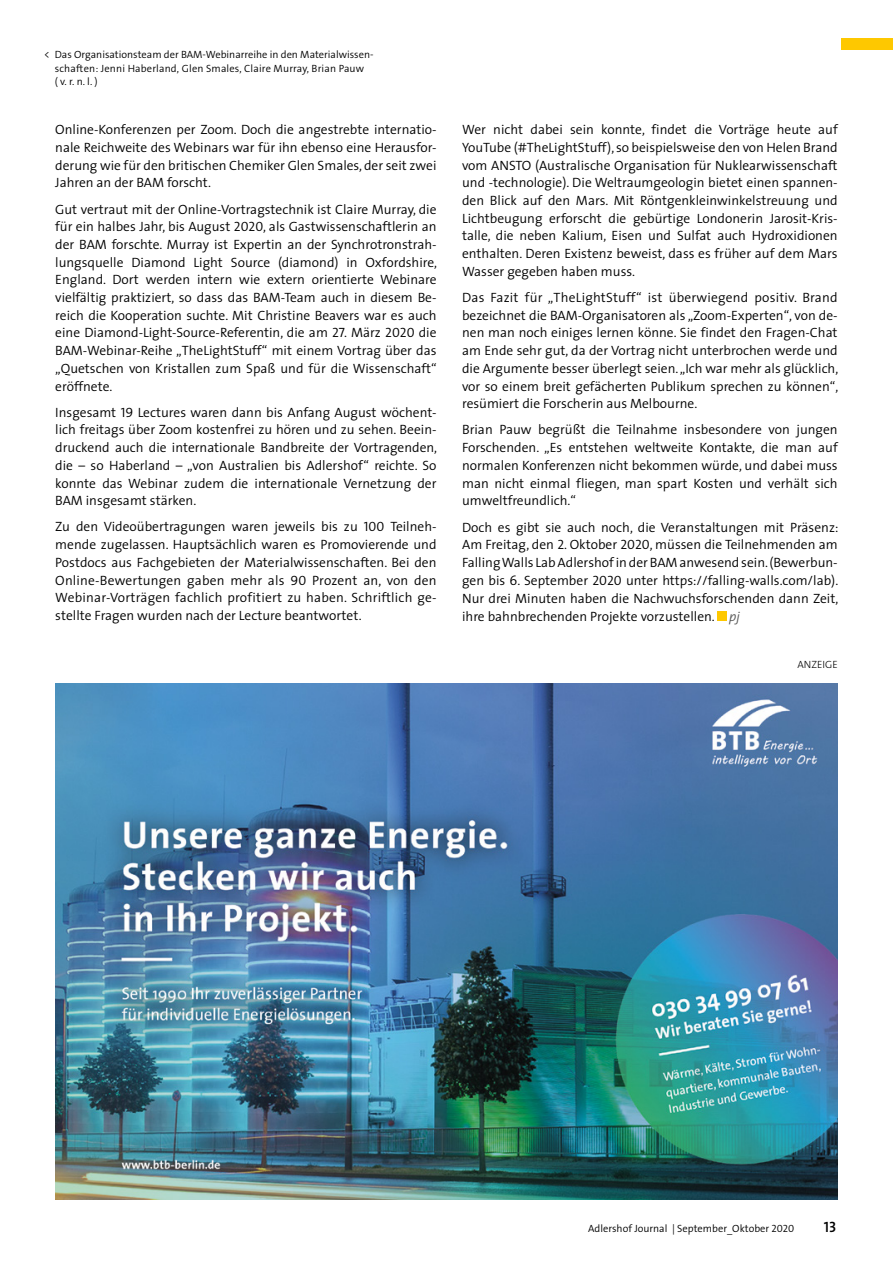
<style>
.page{position:relative;width:893px;height:1263px;background:#fff}
.page>*{position:absolute;margin:0;border:0;box-sizing:border-box;transform-origin:0 0}
.t1{font:15px "The Mix Semi Bold Caps";color:#000}
.t2{font:300 13.5px/17.7px "The Sans";color:#000;text-align:justify}
.t3{font:300 10.5px/13.5px "The Sans B4";color:#000}
.t4{font:300 10.5px "The Sans";color:#000}
.t5{font:300 10.5px "The Sans B3";color:#000}
.s1{font-family:"The Sans Semi Light Caps";font-weight:400}
.s2{font-style:italic;color:#575756}
</style>
<div class="page">
<div style="left:842px;top:39px;width:51px;height:11px;background:#fec800"></div>
<img style="left:55px;top:683px;width:783px;height:517px">
<div style="left:717px;top:612px;width:9px;height:9px;background:#fec800"></div>
<p class="t3" style="left:55px;top:48px;width:320px;text-indent:-10px">&lt; Das Organisationsteam der BAM-Webinarreihe in den Materialwissen&shy;schaften: Jenni Haberland, Glen Smales, Claire Murray, Brian Pauw<br>( v. r. n. l. )</p>
<p class="t2" style="left:55px;top:120px;width:383px">Online-Konferenzen per Zoom. Doch die angestrebte internatio&shy;nale Reichweite des Webinars war für ihn ebenso eine Herausfor&shy;derung wie für den britischen Chemiker Glen Smales, der seit zwei Jahren an der BAM forscht.</p>
<p class="t2" style="left:55px;top:200px;width:383px">Gut vertraut mit der Online-Vortragstechnik ist Claire Murray, die für ein halbes Jahr, bis August <span class="s1">2020</span>, als Gastwissenschaftlerin an der BAM forschte. Murray ist Expertin an der Synchrotronstrah&shy;lungsquelle Diamond Light Source (diamond) in Oxfordshire, England. Dort werden intern wie extern orientierte Webinare vielfältig praktiziert, so dass das BAM-Team auch in diesem Be&shy;reich die Kooperation suchte. Mit Christine Beavers war es auch eine Diamond-Light-Source-Referentin, die am <span class="s1">27.</span> März <span class="s1">2020</span> die BAM-Webinar-Reihe „TheLightStuff“ mit einem Vortrag über das „Quetschen von Kristallen zum Spaß und für die Wissenschaft“ eröffnete.</p>
<p class="t2" style="left:55px;top:403px;width:383px">Insgesamt <span class="s1">19</span> Lectures waren dann bis Anfang August wöchent&shy;lich freitags über Zoom kostenfrei zu hören und zu sehen. Beein&shy;druckend auch die internationale Bandbreite der Vortragenden, die – so Haberland – „von Australien bis Adlershof“ reichte. So konnte das Webinar zudem die internationale Vernetzung der BAM insgesamt stärken.</p>
<p class="t2" style="left:55px;top:518px;width:383px">Zu den Videoübertragungen waren jeweils bis zu <span class="s1">100</span> Teilneh&shy;mende zugelassen. Hauptsächlich waren es Promovierende und Postdocs aus Fachgebieten der Materialwissenschaften. Bei den Online-Bewertungen gaben mehr als <span class="s1">90</span> Prozent an, von den Webinar-Vorträgen fachlich profitiert zu haben. Schriftlich ge&shy;stellte Fragen wurden nach der Lecture beantwortet.</p>
<p class="t2" style="left:462px;top:120px;width:377px">Wer nicht dabei sein konnte, findet die Vorträge heute auf YouTube (#TheLightStuff), so beispielsweise den von Helen Brand vom ANSTO (Australische Organisation für Nuklearwissenschaft und -technologie). Die Weltraumgeologin bietet einen spannen&shy;den Blick auf den Mars. Mit Röntgenkleinwinkelstreuung und Lichtbeugung erforscht die gebürtige Londonerin Jarosit-Kris&shy;talle, die neben Kalium, Eisen und Sulfat auch Hydroxidionen enthalten. Deren Existenz beweist, dass es früher auf dem Mars Wasser gegeben haben muss.</p>
<p class="t2" style="left:462px;top:288px;width:378px">Das Fazit für „TheLightStuff“ ist überwiegend positiv. Brand bezeichnet die BAM-Organisatoren als „Zoom-Experten“, von de&shy;nen man noch einiges lernen könne. Sie findet den Fragen-Chat am Ende sehr gut, da der Vortrag nicht unterbrochen werde und die Argumente besser überlegt seien. „Ich war mehr als glücklich, vor so einem breit gefächerten Publikum sprechen zu können“, resümiert die Forscherin aus Melbourne.</p>
<p class="t2" style="left:462px;top:421px;width:377px">Brian Pauw begrüßt die Teilnahme insbesondere von jungen Forschenden. „Es entstehen weltweite Kontakte, die man auf normalen Konferenzen nicht bekommen würde, und dabei muss man nicht einmal fliegen, man spart Kosten und verhält sich umweltfreundlich.“</p>
<p class="t2" style="left:462px;top:518px;width:378px">Doch es gibt sie auch noch, die Veranstaltungen mit Präsenz:<br>Am Freitag, den <span class="s1">2.</span> Oktober <span class="s1">2020</span>, müssen die Teilnehmenden am Falling Walls Lab Adlershof in der BAM anwesend sein. (Bewerbun&shy;gen bis 6. September <span class="s1">2020</span> unter https://falling-walls.com/lab).<br>Nur drei Minuten haben die Nachwuchsforschenden dann Zeit, ihre bahnbrechenden Projekte vorzustellen. <span class="s2">pj</span></p>
<p class="t5" style="left:798px;top:659px;width:42px">ANZEIGE</p>
<p class="t4" style="left:588px;top:1220px;width:208px">Adlershof Journal | September_Oktober <span class="s1">2020</span></p>
<p class="t1" style="left:824px;top:1215px;width:14px">13</p>
</div>
